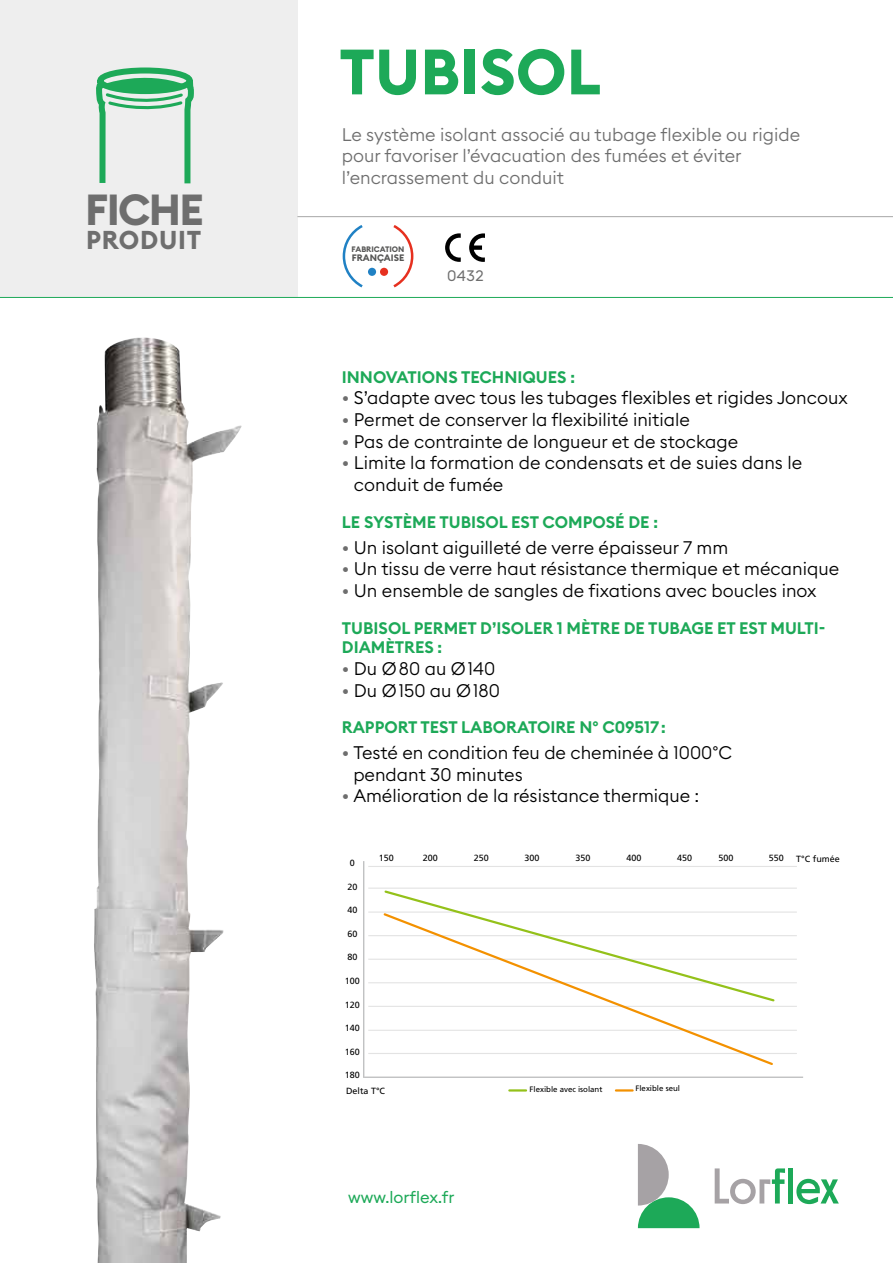
<style>
.page{position:relative;width:893px;height:1263px;background:#fff}
.page>*{position:absolute;margin:0;border:0;box-sizing:border-box;transform-origin:0 0}
.t1{font:700 63px "Euclid Square";color:#1da958}
.t2{font:700 42.9px "Euclid Square";letter-spacing:-.04em;color:#6e6e6e}
.t3{font:700 25.5px "Euclid Square";letter-spacing:.03em;color:#6e6e6e}
.t4{font:300 18px/21.6px "Euclid Square";color:#000}
.t5{font:300 18px/21.6px "Euclid Square";color:#6e6e6e}
.t6{font:600 16.5px/19.8px "Euclid Square";color:#1da958}
.t7{font:16.5px "Euclid Square";color:#1da958}
.t8{font:15px "Euclid Square";color:#6e6e6e}
.t9{font:700 9.3px "Euclid Square";color:#565655}
.t10{font:9px/16.2px "Frutiger LT Std";color:#000}
.t11{font:7.8px "Frutiger LT Std";color:#000}
.t12{font:700 7.8px "Euclid Square";color:#565655}
.s1{color:#6e6e6e}
</style>
<div class="page">
<svg style="left:715px;top:1168px;width:70px;height:36px"></svg>
<hr style="left:788px;top:1168px;width:4px;height:35px;background:#1da958">
<svg style="left:796px;top:1179px;width:43px;height:25px"></svg>
<svg style="left:638px;top:1144px;width:61px;height:84px"></svg>
<img style="left:94px;top:338px;width:148px;height:925px">
<div style="left:0;top:0;width:298px;height:298px;background:#eee"></div>
<hr style="left:297px;top:216px;width:596px;height:1px;background:#a7a7a8">
<hr style="left:0;top:297px;width:893px;height:1px;background:#1da958">
<div style="left:368px;top:268px;width:8px;height:8px;background:#2081c4;border-radius:50%"></div>
<div style="left:380px;top:268px;width:8px;height:8px;background:#e6301f;border-radius:50%"></div>
<svg style="left:342px;top:225px;width:21px;height:63px"></svg>
<svg style="left:393px;top:225px;width:21px;height:63px"></svg>
<svg style="left:469px;top:233px;width:16px;height:29px"></svg>
<svg style="left:445px;top:233px;width:16px;height:29px"></svg>
<svg style="left:96px;top:67px;width:98px;height:117px"></svg>
<hr style="left:368px;top:1053px;width:429px;height:1px;background:#e3e3e3">
<hr style="left:368px;top:1030px;width:429px;height:1px;background:#e3e3e3">
<hr style="left:368px;top:1006px;width:429px;height:1px;background:#e3e3e3">
<hr style="left:368px;top:982px;width:429px;height:1px;background:#e3e3e3">
<hr style="left:368px;top:959px;width:429px;height:1px;background:#e3e3e3">
<hr style="left:368px;top:935px;width:429px;height:1px;background:#e3e3e3">
<hr style="left:368px;top:911px;width:429px;height:2px;background:#e3e3e3">
<hr style="left:368px;top:887px;width:429px;height:2px;background:#e3e3e3">
<hr style="left:368px;top:866px;width:429px;height:1px;background:#e3e3e3">
<hr style="left:363px;top:861px;width:1px;height:217px;background:#b1b2b3">
<hr style="left:364px;top:1077px;width:439px;height:1px;background:#b1b2b3">
<svg style="left:384px;top:890px;width:392px;height:22px"></svg>
<svg style="left:382px;top:911px;width:393px;height:154px"></svg>
<svg style="left:616px;top:1089px;width:17px;height:2px"></svg>
<svg style="left:509px;top:1089px;width:17px;height:2px"></svg>
<h2 class="t2" style="left:85px;top:183px;width:120px">FICHE</h2>
<h3 class="t3" style="left:86px;top:223px;width:117px">PRODUIT</h3>
<h1 class="t1" style="left:339px;top:32px;width:264px">TUBISOL</h1>
<p class="t5" style="left:342px;top:123px;width:460px">Le système isolant associé au tubage flexible ou rigide pour favoriser l’évacuation des fumées et éviter l’encrassement du conduit</p>
<p class="t12" style="left:352px;top:244px;width:54px">FABRICATION</p>
<p class="t9" style="left:352px;top:252px;width:54px">FRANÇAISE</p>
<p class="t8" style="left:447px;top:266px;width:38px">0432</p>
<p class="t6" style="left:342px;top:367px;width:235px">INNOVATIONS TECHNIQUES :</p>
<p class="t4" style="left:342px;top:387px;width:507px"><span class="s1">•</span> S’adapte avec tous les tubages flexibles et rigides Joncoux</p>
<p class="t4" style="left:342px;top:409px;width:350px"><span class="s1">•</span> Permet de conserver la flexibilité initiale</p>
<p class="t4" style="left:342px;top:430px;width:398px"><span class="s1">•</span> Pas de contrainte de longueur et de stockage</p>
<p class="t4" style="left:354px;top:452px;width:450px;text-indent:-12px"><span class="s1">•</span> Limite la formation de condensats et de suies dans le conduit de fumée</p>
<p class="t6" style="left:342px;top:512px;width:318px">LE SYSTÈME TUBISOL EST COMPOSÉ DE :</p>
<p class="t4" style="left:342px;top:536px;width:388px"><span class="s1">•</span> Un isolant aiguilleté de verre épaisseur 7 mm</p>
<p class="t4" style="left:342px;top:558px;width:499px"><span class="s1">•</span> Un tissu de verre haut résistance thermique et mécanique</p>
<p class="t4" style="left:342px;top:579px;width:476px"><span class="s1">•</span> Un ensemble de sangles de fixations avec boucles inox</p>
<p class="t6" style="left:342px;top:618px;width:485px">TUBISOL PERMET D’ISOLER 1 MÈTRE DE TUBAGE ET EST MULTI-<br>DIAMÈTRES :</p>
<p class="t4" style="left:342px;top:657px;width:155px"><span class="s1">•</span> Du Ø 80 au Ø 140</p>
<p class="t4" style="left:342px;top:679px;width:159px"><span class="s1">•</span> Du Ø 150 au Ø 180</p>
<p class="t6" style="left:342px;top:718px;width:325px">RAPPORT TEST LABORATOIRE N° C09517 :</p>
<p class="t4" style="left:353px;top:742px;width:380px;text-indent:-11px"><span class="s1">•</span> Testé en condition feu de cheminée à 1000°C pendant 30 minutes</p>
<p class="t4" style="left:342px;top:785px;width:359px"><span class="s1">•</span> Amélioration de la résistance thermique :</p>
<p class="t10" style="left:379px;top:850px;width:16px">150</p>
<p class="t10" style="left:423px;top:850px;width:16px">200</p>
<p class="t10" style="left:474px;top:850px;width:16px">250</p>
<p class="t10" style="left:525px;top:850px;width:16px">300</p>
<p class="t10" style="left:575px;top:850px;width:16px">350</p>
<p class="t10" style="left:626px;top:850px;width:16px">400</p>
<p class="t10" style="left:677px;top:850px;width:16px">450</p>
<p class="t10" style="left:719px;top:850px;width:16px">500</p>
<p class="t10" style="left:769px;top:850px;width:16px">550</p>
<p class="t10" style="left:796px;top:850px;width:45px">T°C fumée</p>
<p class="t10" style="left:350px;top:855px;width:6px">0</p>
<p class="t10" style="left:347px;top:878px;width:11px">20</p>
<p class="t10" style="left:347px;top:902px;width:11px">40</p>
<p class="t10" style="left:347px;top:926px;width:11px">60</p>
<p class="t10" style="left:347px;top:949px;width:11px">80</p>
<p class="t10" style="left:345px;top:973px;width:16px">100</p>
<p class="t10" style="left:345px;top:996px;width:16px">120</p>
<p class="t10" style="left:345px;top:1020px;width:16px">140</p>
<p class="t10" style="left:345px;top:1043px;width:16px">160</p>
<p class="t10" style="left:345px;top:1067px;width:42px">180<br>Delta T°C</p>
<p class="t11" style="left:530px;top:1085px;width:74px">Flexible avec isolant</p>
<p class="t11" style="left:635px;top:1084px;width:46px">Flexible seul</p>
<p class="t7" style="left:348px;top:1187px;width:107px">www.lorflex.fr</p>
</div>
